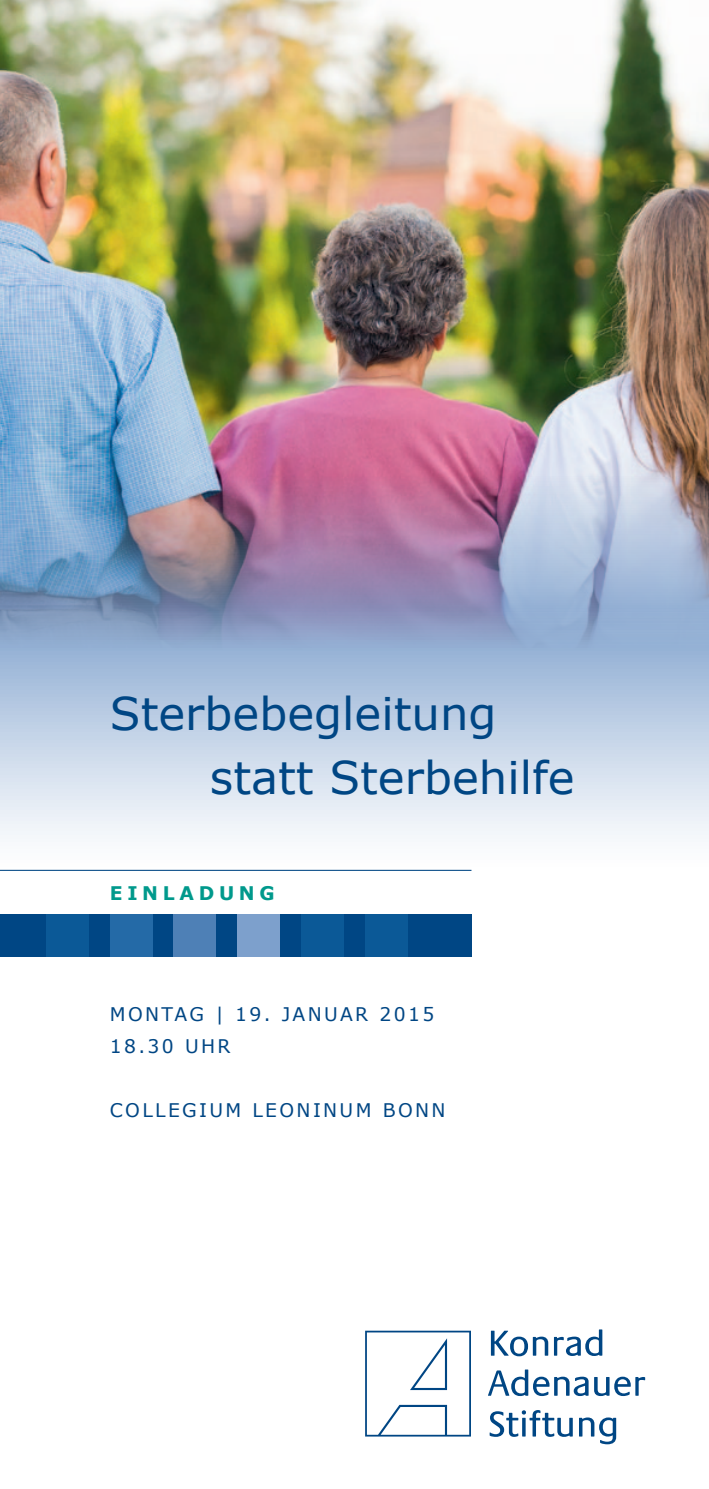
<style>
.page{position:relative;width:709px;height:1489px;background:#fff}
.page>*{position:absolute;margin:0;border:0;box-sizing:border-box;transform-origin:0 0}
.t1{font:45px/63.8px "Verdana";color:#004684}
.t2{font:18.75px/32px "Verdana";letter-spacing:.125em;color:#004684}
.t3{font:700 18.75px "Verdana";letter-spacing:.25em;color:#00998c}
</style>
<div class="page">
<svg style="left:0;top:651px;width:709px;height:220px"></svg>
<img style="left:0;top:0;width:709px;height:651px">
<svg style="left:365px;top:1330px;width:106px;height:106px"></svg>
<svg style="left:491px;top:1330px;width:57px;height:26px"></svg>
<svg style="left:554px;top:1329px;width:48px;height:26px"></svg>
<svg style="left:488px;top:1369px;width:100px;height:26px"></svg>
<svg style="left:594px;top:1376px;width:51px;height:19px"></svg>
<svg style="left:489px;top:1410px;width:84px;height:26px"></svg>
<svg style="left:579px;top:1417px;width:37px;height:27px"></svg>
<div style="left:0;top:914px;width:471px;height:43px;background:#004684"></div>
<div style="left:174px;top:914px;width:42px;height:43px;background:#4e80b6"></div>
<div style="left:110px;top:914px;width:42px;height:43px;background:#246aa7"></div>
<div style="left:301px;top:914px;width:43px;height:43px;background:#0b5997"></div>
<div style="left:237px;top:914px;width:43px;height:43px;background:#7da0cc"></div>
<div style="left:365px;top:914px;width:42px;height:43px;background:#0b5997"></div>
<div style="left:46px;top:914px;width:43px;height:43px;background:#0b5997"></div>
<hr style="left:0;top:869px;width:471px;height:1px;background:#004684">
<h1 class="t1" style="left:210px;top:680px;width:366px;text-indent:-100px">STERBEBEGLEITUNG<br>STATT STERBEHILFE</h1>
<p class="t3" style="left:110px;top:880px;width:166px">EINLADUNG</p>
<p class="t2" style="left:110px;top:997px;width:326px">MONTAG | 19. JANUAR 2015<br>18.30 UHR</p>
<p class="t2" style="left:110px;top:1093px;width:337px">COLLEGIUM LEONINUM BONN</p>
</div>
